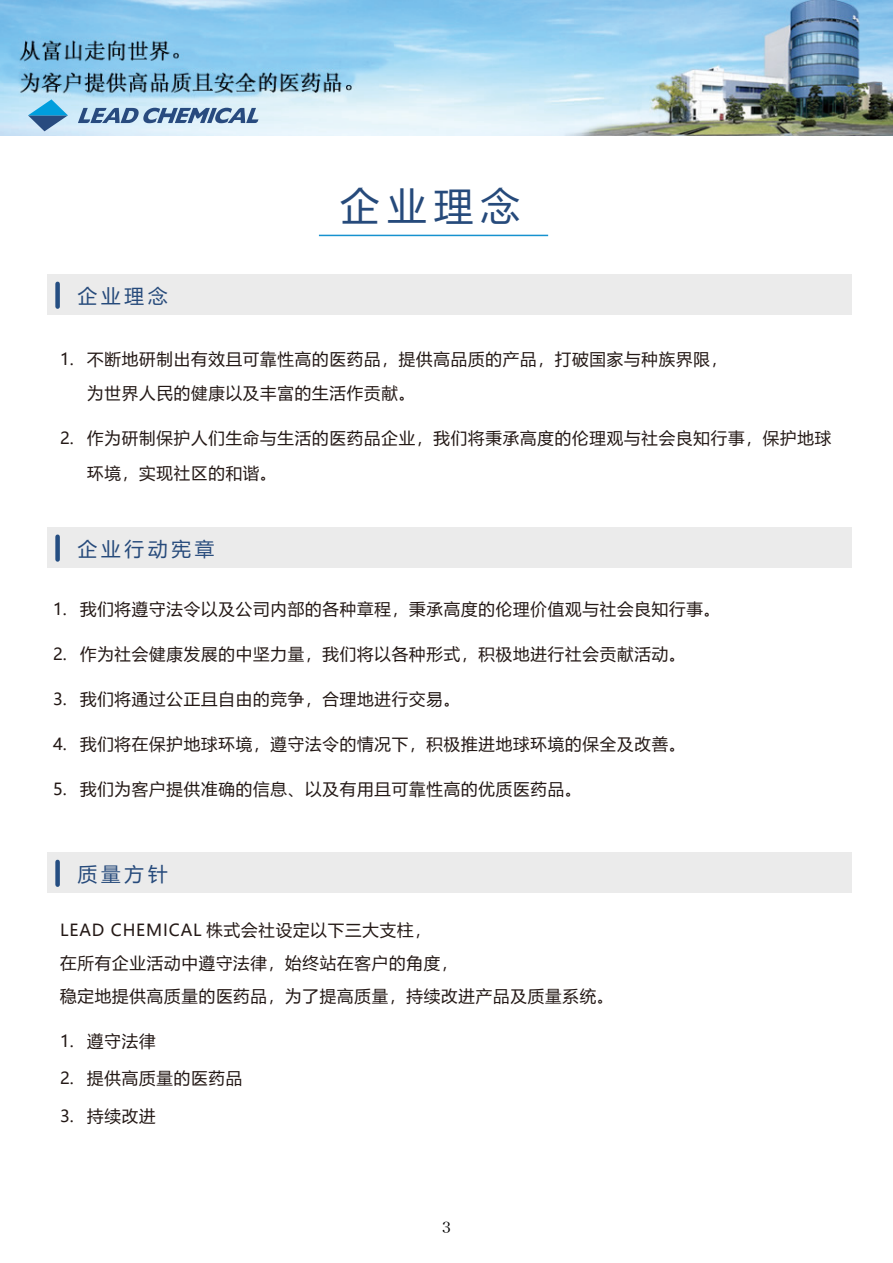
<style>
.page{position:relative;width:893px;height:1263px;background:#fff}
.page>*{position:absolute;margin:0;border:0;box-sizing:border-box;transform-origin:0 0}
.t1{font:39px "Microsoft Ya Hei UI";color:#264a7b}
.t2{font:19.5px "Microsoft Ya Hei UI";letter-spacing:.2em;color:#264a7b}
.t3{font:16.5px/34.5px "Microsoft Ya Hei UI";letter-spacing:.05em;color:#231815}
.t4{font:15px "Hira Min Pro N W3";color:#000}
</style>
<div class="page">
<img style="left:0;top:0;width:893px;height:136px">
<hr style="left:319px;top:235px;width:229px;height:1px;background:#1692cf">
<div style="left:47px;top:274px;width:805px;height:41px;background:#ebebeb"></div>
<div style="left:55px;top:284px;width:5px;height:23px;background:#254e82"></div>
<div style="left:47px;top:852px;width:805px;height:41px;background:#ebebeb"></div>
<div style="left:55px;top:862px;width:5px;height:23px;background:#254e82"></div>
<div style="left:47px;top:527px;width:805px;height:41px;background:#ebebeb"></div>
<div style="left:55px;top:537px;width:5px;height:22px;background:#254e82"></div>
<svg style="left:28px;top:99px;width:40px;height:32px"></svg>
<svg style="left:78px;top:108px;width:180px;height:15px;background:#7795b6"></svg>
<p class="t2" style="left:78px;top:283px;width:91px">企业理念</p>
<h1 class="t1" style="left:340px;top:180px;width:181px">企业理念</h1>
<p class="t3" style="left:87px;top:341px;width:642px;text-indent:-27px">1. 不断地研制出有效且可靠性高的医药品，提供高品质的产品，打破国家与种族界限，为世界人民的健康以及丰富的生活作贡献。</p>
<p class="t3" style="left:87px;top:420px;width:746px;text-indent:-27px">2. 作为研制保护人们生命与生活的医药品企业，我们将秉承高度的伦理观与社会良知行事，保护地球环境，实现社区的和谐。</p>
<p class="t2" style="left:78px;top:535px;width:138px">企业行动宪章</p>
<p class="t3" style="left:53px;top:591px;width:669px">1. 我们将遵守法令以及公司内部的各种章程，秉承高度的伦理价值观与社会良知行事。</p>
<p class="t3" style="left:53px;top:636px;width:634px">2. 作为社会健康发展的中坚力量，我们将以各种形式，积极地进行社会贡献活动。</p>
<p class="t3" style="left:53px;top:681px;width:409px">3. 我们将通过公正且自由的竞争，合理地进行交易。</p>
<p class="t3" style="left:53px;top:726px;width:634px">4. 我们将在保护地球环境，遵守法令的情况下，积极推进地球环境的保全及改善。</p>
<p class="t3" style="left:53px;top:771px;width:530px">5. 我们为客户提供准确的信息、以及有用且可靠性高的优质医药品。</p>
<p class="t2" style="left:78px;top:861px;width:91px">质量方针</p>
<p class="t3" style="left:60px;top:913px;width:555px;line-height:33px">LEAD CHEMICAL 株式会社设定以下三大支柱，<br>在所有企业活动中遵守法律，始终站在客户的角度，<br>稳定地提供高质量的医药品，为了提高质量，持续改进产品及质量系统。</p>
<p class="t3" style="left:60px;top:1023px;width:97px">1. 遵守法律</p>
<p class="t3" style="left:60px;top:1060px;width:184px">2. 提供高质量的医药品</p>
<p class="t3" style="left:60px;top:1098px;width:97px">3. 持续改进</p>
<p class="t4" style="left:442px;top:1215px;width:10px">3</p>
</div>
